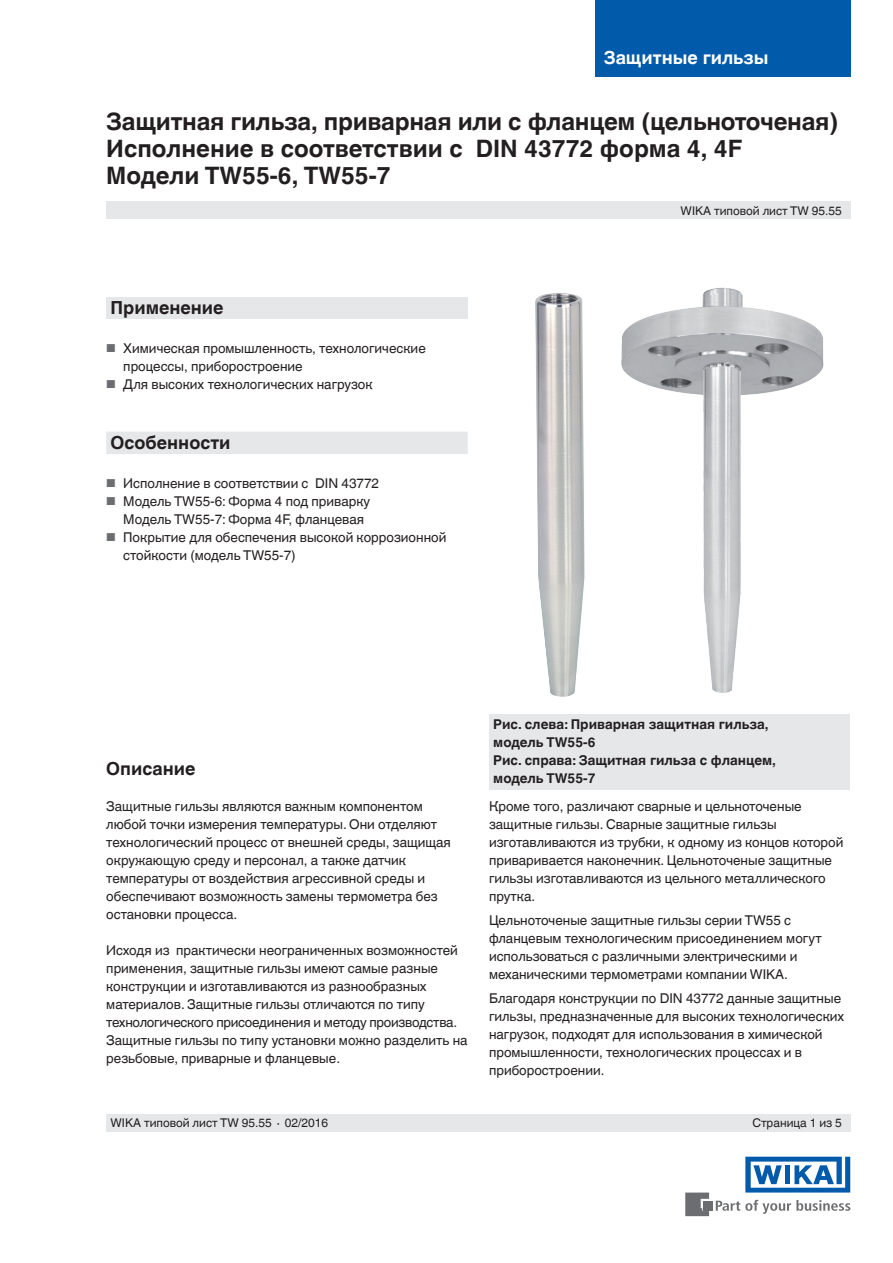
<style>
.page{position:relative;width:893px;height:1263px;background:#fff}
.page>*{position:absolute;margin:0;border:0;box-sizing:border-box;transform-origin:0 0}
.t1{font:700 24px/27px "Helvetica World";letter-spacing:-.01em;color:#231f20}
.t2{font:700 18px "Helvetica World";color:#231f20}
.t3{font:700 18px "Helvetica World";color:#fff}
.t4{font:13.5px/18px "Helvetica World";color:#231f20}
.t5{font:700 13.5px/18px "Helvetica World";color:#231f20}
.t6{font:12px "Helvetica World";color:#231f20}
.s1{font-size:11.55px;color:#6c6d70}
</style>
<div class="page">
<div style="left:106px;top:298px;width:362px;height:21px;background:#e6e7e9"></div>
<svg style="left:716px;top:1200px;width:134px;height:14px"></svg>
<div style="left:703px;top:1201px;width:9px;height:9px;background:#6c6d70"></div>
<svg style="left:685px;top:1192px;width:24px;height:24px"></svg>
<svg style="left:745px;top:1157px;width:105px;height:35px"></svg>
<div style="left:106px;top:202px;width:744px;height:17px;background:#e6e7e9"></div>
<div style="left:106px;top:1114px;width:744px;height:17px;background:#e6e7e9"></div>
<div style="left:595px;top:0;width:255px;height:77px;background:#015aaa"></div>
<img style="left:535px;top:293px;width:49px;height:404px">
<img style="left:621px;top:287px;width:203px;height:406px">
<div style="left:489px;top:714px;width:361px;height:75px;background:#e6e7e9"></div>
<div style="left:106px;top:432px;width:362px;height:22px;background:#e6e7e9"></div>
<h2 class="t3" style="left:604px;top:47px;width:166px">Защитные гильзы</h2>
<h1 class="t1" style="left:106px;top:108px;width:733px">Защитная гильза, приварная или с фланцем (цельноточеная)<br>Исполнение в соответствии с DIN 43772 форма 4, 4F<br>Модели TW55-6, TW55-7</h1>
<h2 class="t2" style="left:111px;top:297px;width:114px">Применение</h2>
<p class="t4" style="left:123px;top:339px;width:304px;text-indent:-17px"><span class="s1">■</span> Химическая промышленность, технологические процессы, приборостроение</p>
<p class="t4" style="left:106px;top:375px;width:268px"><span class="s1">■</span> Для высоких технологических нагрузок</p>
<h2 class="t2" style="left:111px;top:432px;width:122px">Особенности</h2>
<p class="t4" style="left:106px;top:474px;width:274px"><span class="s1">■</span> Исполнение в соответствии с DIN 43772</p>
<p class="t4" style="left:123px;top:492px;width:248px;text-indent:-17px"><span class="s1">■</span> Модель TW55-6: Форма 4 под приварку<br>Модель TW55-7: Форма 4F, фланцевая</p>
<p class="t4" style="left:123px;top:528px;width:325px;text-indent:-17px"><span class="s1">■</span> Покрытие для обеспечения высокой коррозионной стойкости (модель TW55-7)</p>
<p class="t6" style="left:681px;top:204px;width:163px">WIKA типовой лист TW 95.55</p>
<h2 class="t2" style="left:106px;top:758px;width:91px">Описание</h2>
<p class="t4" style="left:106px;top:797px;width:346px">Защитные гильзы являются важным компонентом любой точки измерения температуры. Они отделяют технологический процесс от внешней среды, защищая окружающую среду и персонал, а также датчик температуры от воздействия агрессивной среды и обеспечивают возможность замены термометра без остановки процесса.</p>
<p class="t4" style="left:106px;top:941px;width:363px">Исходя из практически неограниченных возможностей применения, защитные гильзы имеют самые разные конструкции и изготавливаются из разнообразных материалов. Защитные гильзы отличаются по типу технологического присоединения и методу производства.<br>Защитные гильзы по типу установки можно разделить на резьбовые, приварные и фланцевые.</p>
<p class="t5" style="left:493px;top:716px;width:284px">Рис. слева: Приварная защитная гильза, модель TW55-6<br>Рис. справа: Защитная гильза с фланцем, модель TW55-7</p>
<p class="t4" style="left:489px;top:797px;width:356px">Кроме того, различают сварные и цельноточеные защитные гильзы. Сварные защитные гильзы изготавливаются из трубки, к одному из концов которой приваривается наконечник. Цельноточеные защитные гильзы изготавливаются из цельного металлического прутка.</p>
<p class="t4" style="left:489px;top:911px;width:334px">Цельноточеные защитные гильзы серии TW55 с фланцевым технологическим присоединением могут использоваться с различными электрическими и механическими термометрами компании WIKA.</p>
<p class="t4" style="left:489px;top:989px;width:357px">Благодаря конструкции по DIN 43772 данные защитные гильзы, предназначенные для высоких технологических нагрузок, подходят для использования в химической промышленности, технологических процессах и в приборостроении.</p>
<p class="t6" style="left:111px;top:1116px;width:219px">WIKA типовой лист TW 95.55 ∙ 02/2016</p>
<p class="t6" style="left:752px;top:1116px;width:91px">Страница 1 из 5</p>
</div>
